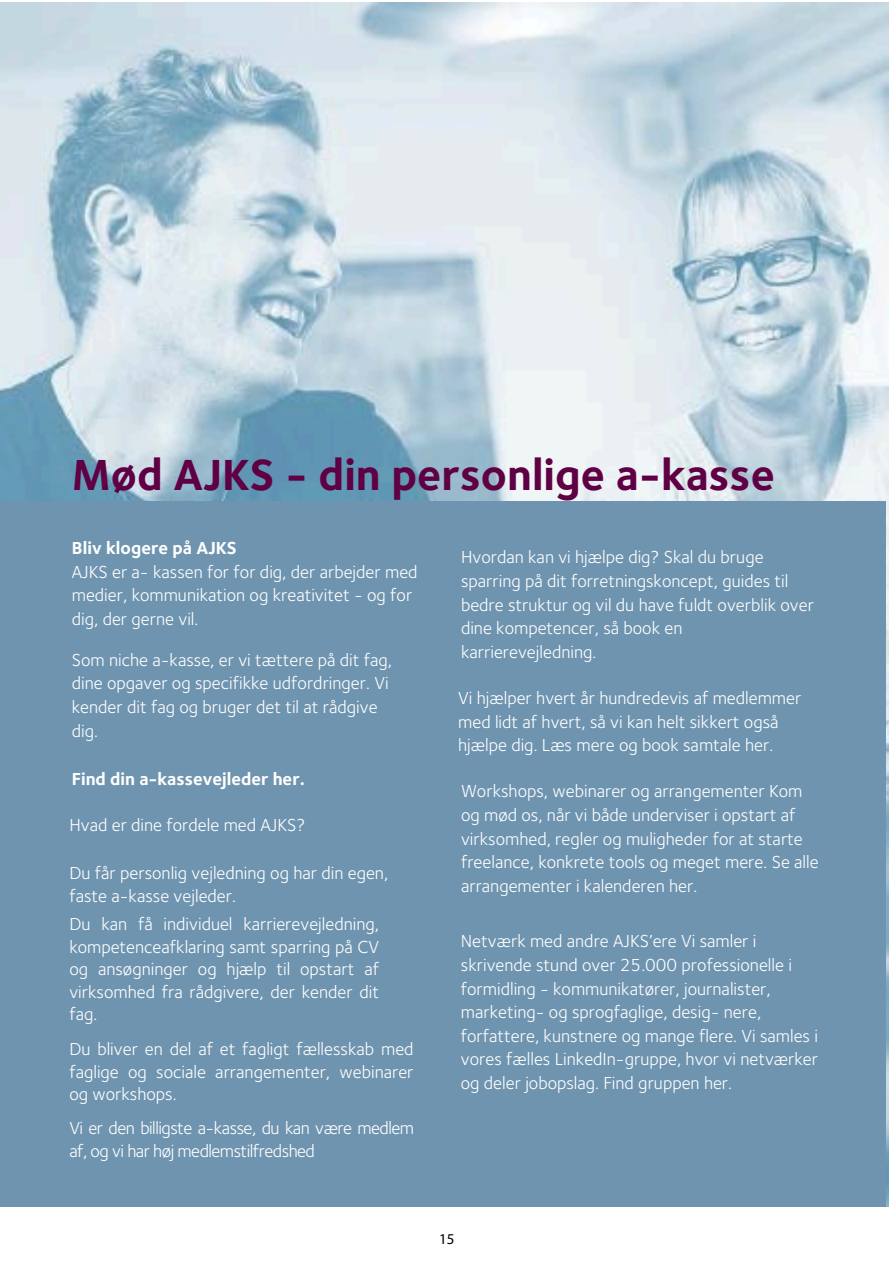
<style>
.page{position:relative;width:894px;height:1264px;background:#fff}
.page>*{position:absolute;margin:0;border:0;box-sizing:border-box;transform-origin:0 0}
.t1{font:700 45px "Foundry Sterling";color:#600044}
.t2{font:18px/23.7px "Foundry Sterling";color:#fff}
.t3{font:18px/22.5px "Foundry Sterling";letter-spacing:-.03em;color:#fff}
.t4{font:700 18px "Foundry Sterling";color:#fff}
.t5{font:15px "Myriad Pro";color:#000}
</style>
<div class="page">
<img style="left:0;top:3px;width:887px;height:1203px">
<div style="left:0;top:500px;width:885px;height:706px;background:#6f94af"></div>
<h1 class="t1" style="left:72px;top:446px;width:704px">Mød AJKS - din personlige a-kasse</h1>
<p class="t4" style="left:72px;top:537px;width:166px">Bliv klogere på AJKS</p>
<p class="t2" style="left:72px;top:559px;width:347px">AJKS er a- kassen for for dig, der arbejder med medier, kommunikation og kreativitet - og for dig, der gerne vil.</p>
<p class="t2" style="left:72px;top:647px;width:322px">Som niche a-kasse, er vi tættere på dit fag, dine opgaver og specifikke udfordringer. Vi kender dit fag og bruger det til at rådgive dig.</p>
<p class="t4" style="left:72px;top:768px;width:234px">Find din a-kassevejleder her.</p>
<p class="t2" style="left:69px;top:813px;width:237px">Hvad er dine fordele med AJKS?</p>
<p class="t2" style="left:69px;top:860px;width:320px">Du får personlig vejledning og har din egen, faste a-kasse vejleder.</p>
<p class="t2" style="left:69px;top:912px;width:311px;line-height:22.5px;text-align:justify">Du kan få individuel karrierevejledning, kompetenceafklaring samt sparring på CV og ansøgninger og hjælp til opstart af virksomhed fra rådgivere, der kender dit fag.</p>
<p class="t2" style="left:69px;top:1037px;width:345px;line-height:22.5px;text-align:justify">Du bliver en del af et fagligt fællesskab med faglige og sociale arrangementer, webinarer og workshops.</p>
<p class="t3" style="left:69px;top:1116px;width:346px">Vi er den billigste a-kasse, du kan være medlem af, og vi har høj medlemstilfredshed</p>
<p class="t2" style="left:461px;top:545px;width:354px">Hvordan kan vi hjælpe dig? Skal du bruge sparring på dit forretningskoncept, guides til bedre struktur og vil du have fuldt overblik over dine kompetencer, så book en karrierevejledning.</p>
<p class="t2" style="left:458px;top:685px;width:344px">Vi hjælper hvert år hundredevis af medlemmer med lidt af hvert, så vi kan helt sikkert også hjælpe dig. Læs mere og book samtale her.</p>
<p class="t2" style="left:461px;top:779px;width:359px">Workshops, webinarer og arrangementer Kom og mød os, når vi både underviser i opstart af virksomhed, regler og muligheder for at starte freelance, konkrete tools og meget mere. Se alle arrangementer i kalenderen her.</p>
<p class="t2" style="left:460px;top:928px;width:359px">Netværk med andre AJKS’ere Vi samler i skrivende stund over 25.000 professionelle i formidling - kommunikatører, journalister, marketing- og sprogfaglige, desig- nere, forfattere, kunstnere og mange flere. Vi samles i vores fælles LinkedIn-gruppe, hvor vi netværker og deler jobopslag. Find gruppen her.</p>
<p class="t5" style="left:439px;top:1232px;width:17px">15</p>
</div>
